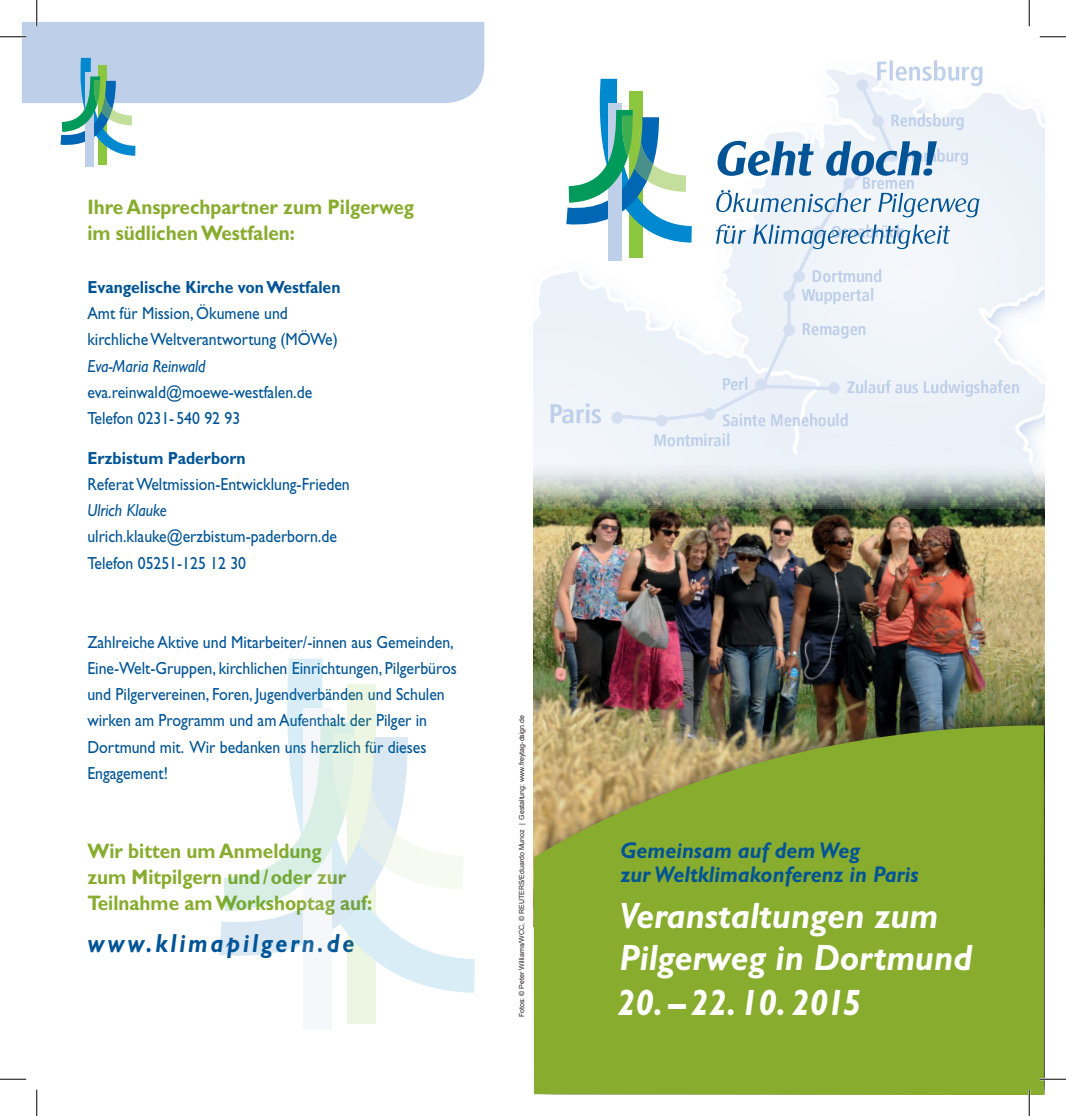
<style>
.page{position:relative;width:1066px;height:1116px;background:#fff}
.page>*{position:absolute;margin:0;border:0;box-sizing:border-box;transform-origin:0 0}
.t1{font:italic 700 36.75px/42px "Gill Sans Std";color:#fff;scale:.95 1}
.t2{font:italic 700 26.25px "Gill Sans Std";letter-spacing:.12em;color:#005495;scale:.9 1}
.t3{font:italic 700 22.75px/24.5px "Gill Sans Std";color:#005495;scale:.95 1}
.t4{font:700 21px/26.2px "Gill Sans Std";color:#88ac2e;scale:.9 1}
.t5{font:17.5px/26.2px "Gill Sans Std";color:#005495;scale:.9 1}
.t6{font:700 17.5px "Gill Sans Std";color:#005495;scale:.9 1}
.t7{font:italic 17.5px "Gill Sans Std";color:#005495;scale:.9 1}
.t8{font:7px "Arial";color:#231f20}
</style>
<div class="page">
<img style="left:533px;top:508px;width:511px;height:198px">
<img style="left:533px;top:60px;width:511px;height:448px">
<div style="left:629px;top:91px;width:14px;height:167px;background:#8bc63e"></div>
<div style="left:608px;top:103px;width:13px;height:157px;background:#becfea"></div>
<svg style="left:566px;top:79px;width:126px;height:163px"></svg>
<svg style="left:717px;top:141px;width:96px;height:35px"></svg>
<svg style="left:826px;top:141px;width:111px;height:35px;background:#84accd"></svg>
<svg style="left:716px;top:190px;width:155px;height:22px"></svg>
<svg style="left:878px;top:193px;width:101px;height:24px"></svg>
<svg style="left:716px;top:224px;width:30px;height:20px"></svg>
<svg style="left:753px;top:224px;width:197px;height:25px"></svg>
<div style="left:98px;top:65px;width:8px;height:100px;background:#8bc63e"></div>
<div style="left:85px;top:72px;width:8px;height:94px;background:#becfea"></div>
<div style="left:529px;top:706px;width:515px;height:387px;background:#231f20;opacity:.8"></div>
<svg style="left:534px;top:725px;width:510px;height:368px;background:#8ca934"></svg>
<div style="left:347px;top:684px;width:28px;height:339px;background:#edf6e2"></div>
<svg style="left:287px;top:658px;width:188px;height:334px"></svg>
<div style="left:303px;top:708px;width:29px;height:321px;background:#f5f7fb"></div>
<svg style="left:219px;top:722px;width:244px;height:244px"></svg>
<hr style="left:1039px;top:1077px;width:27px;height:3px;background:#fff">
<hr style="left:1028px;top:1089px;width:2px;height:26px;background:#fff">
<svg style="left:1039px;top:36px;width:27px;height:1px"></svg>
<svg style="left:0;top:1078px;width:26px;height:1px"></svg>
<svg style="left:1039px;top:1078px;width:27px;height:1px"></svg>
<svg style="left:0;top:0;width:484px;height:156px"></svg>
<svg style="left:36px;top:1089px;width:1px;height:26px"></svg>
<svg style="left:1029px;top:0;width:1px;height:26px"></svg>
<svg style="left:1029px;top:1089px;width:1px;height:26px"></svg>
<p class="t4" style="left:87px;top:194px;width:364px">Ihre Ansprechpartner zum Pilgerweg im südlichen Westfalen:</p>
<p class="t6" style="left:87px;top:276px;width:283px">Evangelische Kirche von Westfalen</p>
<p class="t5" style="left:87px;top:300px;width:280px">Amt für Mission, Ökumene und kirchliche Weltverantwortung (MÖWe)</p>
<p class="t7" style="left:87px;top:356px;width:133px">Eva-Maria Reinwald</p>
<p class="t5" style="left:87px;top:379px;width:251px">eva.reinwald@moewe-westfalen.de<br>Telefon 0231-540 92 93</p>
<p class="t6" style="left:87px;top:447px;width:178px">Erzbistum Paderborn</p>
<p class="t5" style="left:87px;top:471px;width:293px">Referat Weltmission-Entwicklung-Frieden</p>
<p class="t7" style="left:87px;top:500px;width:90px">Ulrich Klauke</p>
<p class="t5" style="left:87px;top:523px;width:279px">ulrich.klauke@erzbistum-paderborn.de<br>Telefon 05251-125 12 30</p>
<p class="t5" style="left:87px;top:628px;width:412px">Zahlreiche Aktive und Mitarbeiter/-innen aus Gemeinden, Eine-Welt-Gruppen, kirchlichen Einrichtungen, Pilgerbüros und Pilgervereinen, Foren, Jugendverbänden und Schulen wirken am Programm und am Aufenthalt der Pilger in Dortmund mit. Wir bedanken uns herzlich für dieses Engagement!</p>
<p class="t4" style="left:87px;top:837px;width:318px">Wir bitten um Anmeldung<br>zum Mitpilgern und/oder zur<br>Teilnahme am Workshoptag auf:</p>
<h2 class="t2" style="left:87px;top:928px;width:298px">www.klimapilgern.de</h2>
<p class="t8" style="left:517px;top:1016px;width:303px;rotate:-90deg">Fotos: © Peter Williams/WCC, © REUTERS/Eduardo Munoz | Gestaltung: www.freytag-dsign.de</p>
<h3 class="t3" style="left:620px;top:837px;width:315px">Gemeinsam auf dem Weg<br>zur Weltklimakonferenz in Paris</h3>
<h1 class="t1" style="left:619px;top:894px;width:373px">Veranstaltungen zum<br>Pilgerweg in Dortmund</h1>
<h1 class="t1" style="left:617px;top:981px;width:259px">20. –22. 10. 2015</h1>
</div>
